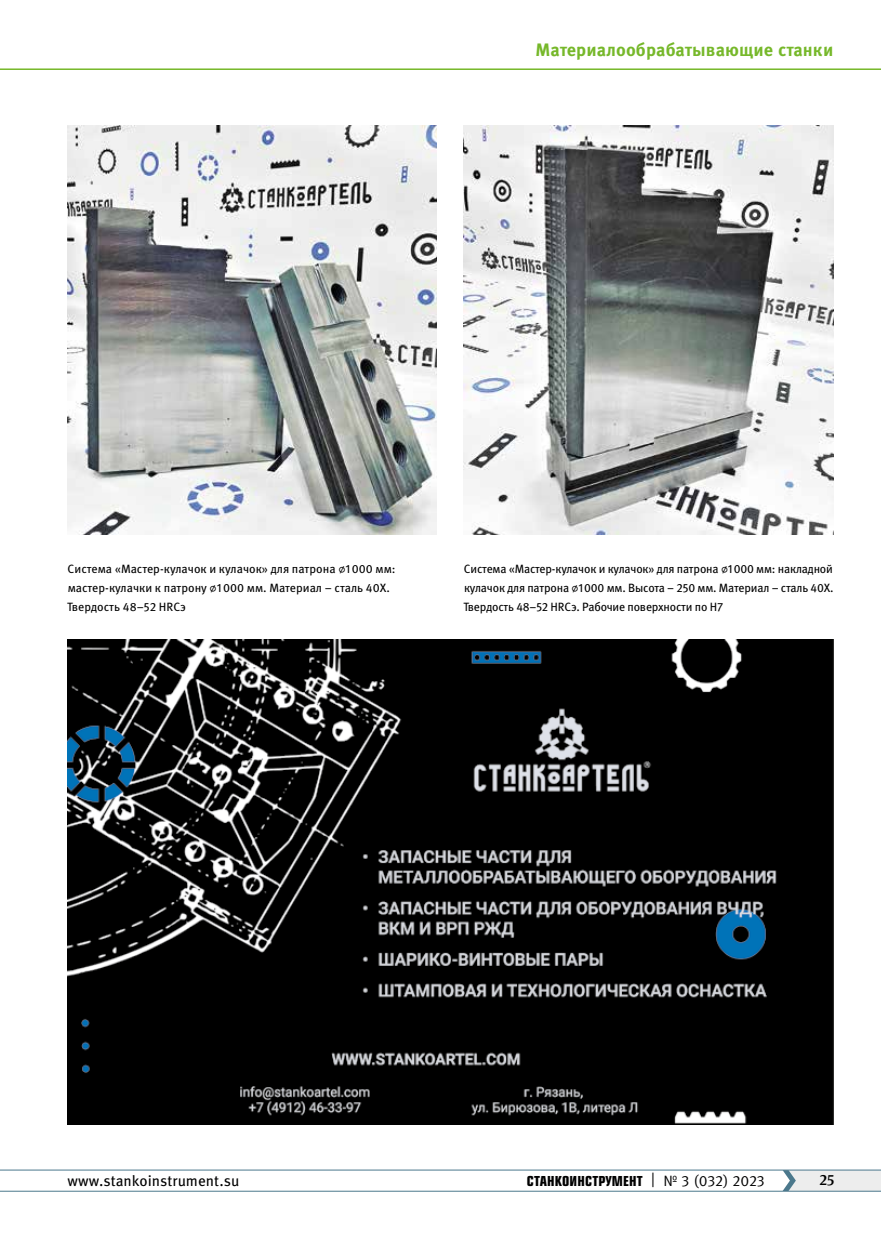
<style>
.page{position:relative;width:881px;height:1234px;background:#fff}
.page>*{position:absolute;margin:0;border:0;box-sizing:border-box;transform-origin:0 0}
.t1{font:700 18px "Meta Pro";letter-spacing:.005em;color:#76b82a}
.t2{font:15px "Eurostile Con Hea";letter-spacing:.005em;color:#000}
.t3{font:15px "Meta Pro";color:#000}
.t4{font:500 15px "Meta Serif Pro";color:#000}
.t5{font:12px/19px "Meta Pro";letter-spacing:-.005em;color:#000}
.s1{font-family:"Fedra Serif A Pro"}
.s2{font-family:"Meta Pro Norm"}
</style>
<div class="page">
<hr style="left:0;top:1190px;width:880px;height:1px;background:#4b788c">
<hr style="left:0;top:1169px;width:880px;height:1px;background:#4b788c">
<svg style="left:782px;top:1169px;width:98px;height:21px;background:#dde2e4"></svg>
<hr style="left:0;top:68px;width:880px;height:2px;background:#76b82a">
<img style="left:68px;top:125px;width:369px;height:409px">
<img style="left:464px;top:125px;width:368px;height:409px">
<img style="left:68px;top:639px;width:765px;height:485px">
<h1 class="t1" style="left:535px;top:36px;width:299px">Материалообрабатывающие станки</h1>
<p class="t5" style="left:67px;top:558px;width:330px">Система «Мастер-кулачок и кулачок» для патрона <span class="s1">∅</span>1000 мм: мастер-кулачки к патрону <span class="s1">∅</span>1000 мм. Материал – cталь 40Х.<br>Твердость 48–52 HRCэ</p>
<p class="t5" style="left:463px;top:558px;width:371px;text-align:justify">Система «Мастер-кулачок и кулачок» для патрона <span class="s1">∅</span>1000 мм: накладной кулачок для патрона <span class="s1">∅</span>1000 мм. Высота – 250 мм. Материал – cталь 40Х.<br>Твердость 48–52 HRCэ. Рабочие поверхности по Н7</p>
<p class="t3" style="left:68px;top:1168px;width:173px">www.stankoinstrument.su</p>
<p class="t2" style="left:526px;top:1169px;width:239px">СТАНКОИНСТРУМЕНТ <span class="s2">| № 3 (032) 2023</span></p>
<p class="t4" style="left:819px;top:1168px;width:16px">25</p>
</div>
